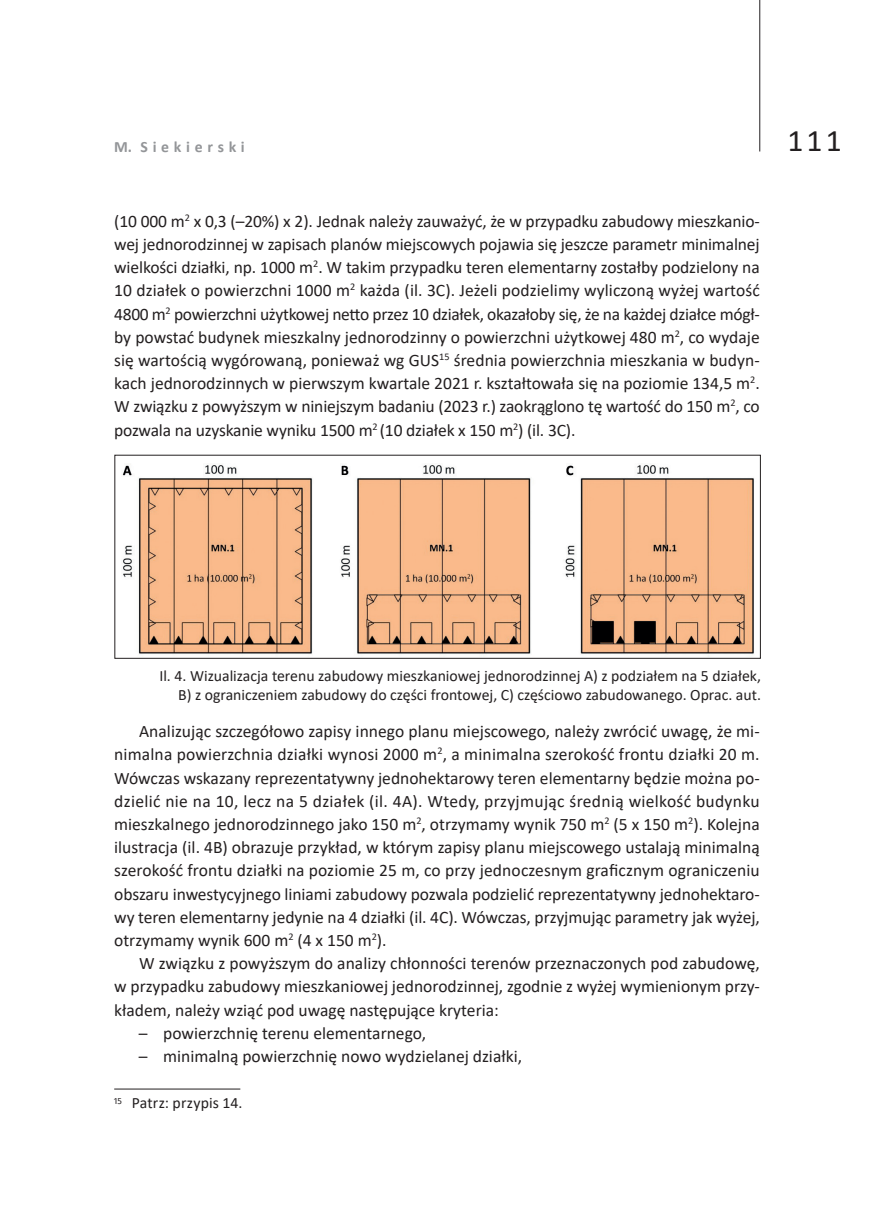
<style>
.page{position:relative;width:874px;height:1221px;background:#fff}
.page>*{position:absolute;margin:0;border:0;box-sizing:border-box;transform-origin:0 0}
.t1{font:31.5px "Calibri";color:#231f20}
.t2{font:17.5px/23.1px "Calibri";color:#231f20;text-align:justify}
.t3{font:15.75px/19.2px "Calibri";color:#231f20;text-align:right}
.t4{font:700 15.75px "Calibri";letter-spacing:.3em;color:#939598}
</style>
<div class="page">
<hr style="left:759px;top:0;width:1px;height:151px;background:#231f20">
<hr style="left:114px;top:1088px;width:126px;height:1px;background:#231f20">
<img style="left:122px;top:464px;width:632px;height:192px">
<p class="t4" style="left:114px;top:135px;width:132px">M. Siekierski</p>
<h1 class="t1" style="left:787px;top:119px;width:56px">111</h1>
<p class="t2" style="left:114px;top:209px;width:646px">(10 000 m<sup>2</sup> x 0,3 (–20%) x 2). Jednak należy zauważyć, że w przypadku zabudowy mieszkanio&shy;wej jednorodzinnej w zapisach planów miejscowych pojawia się jeszcze parametr minimalnej wielkości działki, np. 1000 m<sup>2</sup>. W takim przypadku teren elementarny zostałby podzielony na 10 działek o powierzchni 1000 m<sup>2</sup> każda (il. 3C). Jeżeli podzielimy wyliczoną wyżej wartość 4800 m<sup>2</sup> powierzchni użytkowej netto przez 10 działek, okazałoby się, że na każdej działce mógł&shy;by powstać budynek mieszkalny jednorodzinny o powierzchni użytkowej 480 m<sup>2</sup>, co wydaje się wartością wygórowaną, ponieważ wg GUS<sup>15</sup> średnia powierzchnia mieszkania w budyn&shy;kach jednorodzinnych w pierwszym kwartale 2021 r. kształtowała się na poziomie 134,5 m<sup>2</sup>.<br>W związku z powyższym w niniejszym badaniu (2023 r.) zaokrąglono tę wartość do 150 m<sup>2</sup>, co pozwala na uzyskanie wyniku 1500 m<sup>2</sup> (10 działek x 150 m<sup>2</sup>) (il. 3C).</p>
<p class="t3" style="left:159px;top:665px;width:602px">Il. 4. Wizualizacja terenu zabudowy mieszkaniowej jednorodzinnej A) z podziałem na 5 działek,<br>B) z ograniczeniem zabudowy do części frontowej, C) częściowo zabudowanego. Oprac. aut.</p>
<p class="t2" style="left:114px;top:719px;width:646px;text-indent:25px">Analizując szczegółowo zapisy innego planu miejscowego, należy zwrócić uwagę, że mi&shy;nimalna powierzchnia działki wynosi 2000 m<sup>2</sup>, a minimalna szerokość frontu działki 20 m.<br>Wówczas wskazany reprezentatywny jednohektarowy teren elementarny będzie można po&shy;dzielić nie na 10, lecz na 5 działek (il. 4A). Wtedy, przyjmując średnią wielkość budynku mieszkalnego jednorodzinnego jako 150 m<sup>2</sup>, otrzymamy wynik 750 m<sup>2</sup> (5 x 150 m<sup>2</sup>). Kolejna ilustracja (il. 4B) obrazuje przykład, w którym zapisy planu miejscowego ustalają minimalną szerokość frontu działki na poziomie 25 m, co przy jednoczesnym graficznym ograniczeniu obszaru inwestycyjnego liniami zabudowy pozwala podzielić reprezentatywny jednohektaro&shy;wy teren elementarny jedynie na 4 działki (il. 4C). Wówczas, przyjmując parametry jak wyżej, otrzymamy wynik 600 m<sup>2</sup> (4 x 150 m<sup>2</sup>).</p>
<p class="t2" style="left:114px;top:951px;width:646px;text-indent:25px">W związku z powyższym do analizy chłonności terenów przeznaczonych pod zabudowę, w przypadku zabudowy mieszkaniowej jednorodzinnej, zgodnie z wyżej wymienionym przy&shy;kładem, należy wziąć pod uwagę następujące kryteria:</p>
<p class="t2" style="left:139px;top:1020px;width:289px">– powierzchnię terenu elementarnego,</p>
<p class="t2" style="left:139px;top:1044px;width:384px">– minimalną powierzchnię nowo wydzielanej działki,</p>
<p class="t3" style="left:114px;top:1092px;width:130px"><sup>15</sup> Patrz: przypis 14.</p>
</div>
